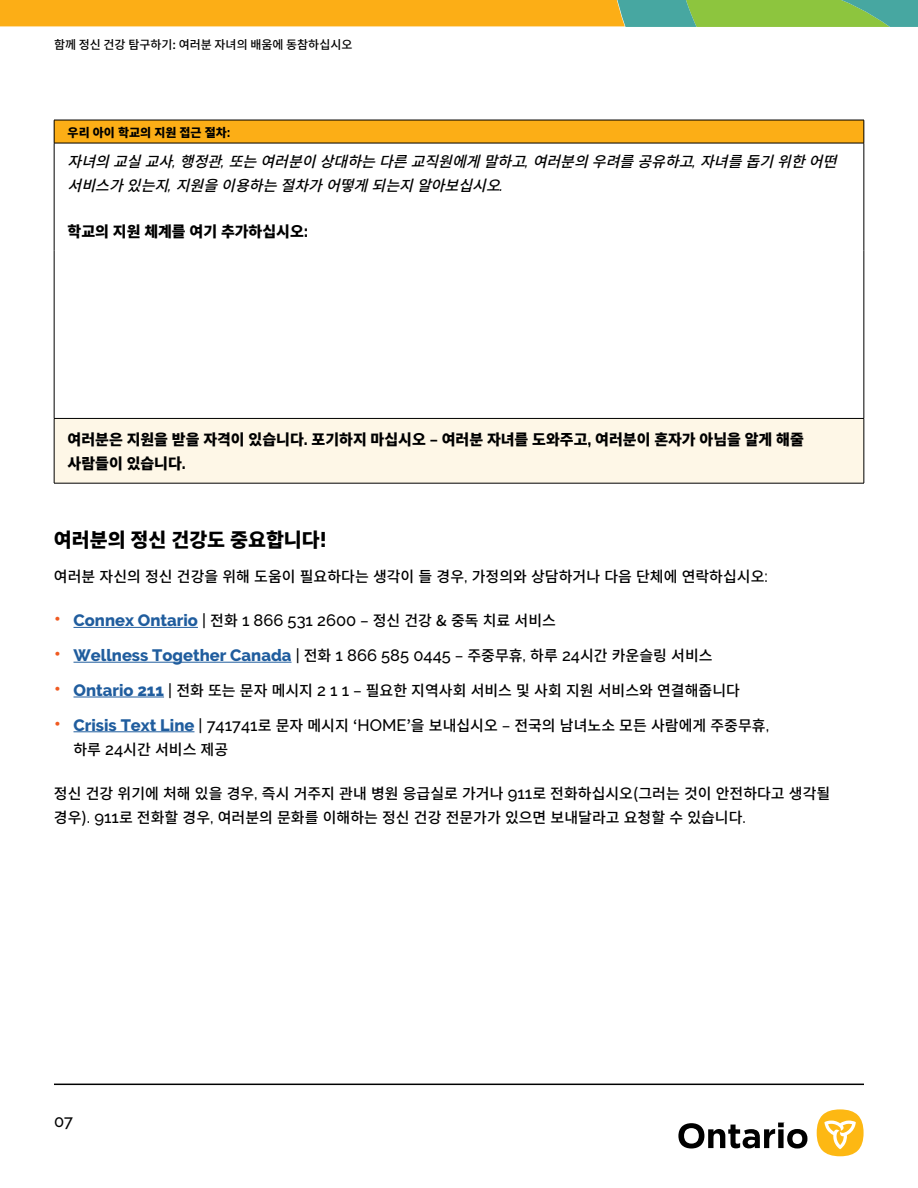
<style>
.page{position:relative;width:918px;height:1188px;background:#fff}
.page>*{position:absolute;margin:0;border:0;box-sizing:border-box;transform-origin:0 0}
.t1{font:900 19.5px "Noto Sans KR";color:#000}
.t2{font:800 16.5px "Raleway";color:#205d9e}
.t3{font:500 16.5px "Raleway";color:#000}
.t4{font:500 15px/24px "Noto Sans KR";color:#000}
.t5{font:italic 500 15px/24px "Noto Sans KR";color:#000}
.t6{font:900 15px/24px "Noto Sans KR";color:#000}
.t7{font:500 12px "Noto Sans KR";color:#000}
.t8{font:900 12px "Noto Sans KR";color:#000}
.s1{font-family:"Raleway";font-weight:800;font-size:13.5px}
.s2{font-family:"Raleway";font-size:16.5px}
.s3{font-family:"Raleway";font-weight:800;font-size:16.5px}
.s4{font-family:"Raleway";font-weight:800;font-size:21px}
.s5{font-family:"Raleway";font-size:21px;color:#f05a21}
.s6{font-family:"Raleway";font-weight:800;font-size:16.5px;color:#205d9e}
.s7{font-weight:500;font-size:21px;color:#f05a21}
.s8{font-weight:500;color:#000}
.s9{font-family:"Noto Sans KR";font-weight:500;font-size:15px;color:#000}
</style>
<div class="page">
<svg style="left:0;top:0;width:918px;height:27px;background:#cfb233"></svg>
<svg style="left:817px;top:1109px;width:47px;height:47px"></svg>
<svg style="left:678px;top:1123px;width:129px;height:26px"></svg>
<hr style="left:54px;top:1084px;width:810px;height:1px;background:#000">
<hr style="left:74px;top:627px;width:124px;height:1px;background:#205d9e">
<hr style="left:74px;top:662px;width:218px;height:1px;background:#205d9e">
<hr style="left:74px;top:697px;width:90px;height:1px;background:#205d9e">
<hr style="left:74px;top:731px;width:120px;height:1px;background:#205d9e">
<div style="left:54px;top:120px;width:810px;height:23px;background:#fcae16"></div>
<svg style="left:55px;top:144px;width:809px;height:274px"></svg>
<div style="left:54px;top:418px;width:810px;height:65px;background:#fef7e7"></div>
<hr style="left:54px;top:120px;width:810px;height:1px;background:#000">
<svg style="left:54px;top:120px;width:1px;height:23px"></svg>
<svg style="left:864px;top:120px;width:1px;height:23px"></svg>
<hr style="left:54px;top:143px;width:810px;height:1px;background:#000">
<hr style="left:54px;top:143px;width:1px;height:107px;background:#000">
<hr style="left:864px;top:143px;width:1px;height:107px;background:#000">
<hr style="left:54px;top:250px;width:1px;height:168px;background:#000">
<hr style="left:864px;top:250px;width:1px;height:168px;background:#000">
<hr style="left:54px;top:418px;width:810px;height:1px;background:#000">
<hr style="left:54px;top:419px;width:1px;height:64px;background:#000">
<hr style="left:864px;top:419px;width:1px;height:64px;background:#000">
<hr style="left:54px;top:483px;width:810px;height:1px;background:#000">
<p class="t7" style="left:54px;top:38px;width:300px">함께 정신 건강 탐구하기: 여러분 자녀의 배움에 동참하십시오</p>
<p class="t8" style="left:68px;top:126px;width:164px">우리 아이 학교의 지원 접근 절차<span class="s1">:</span></p>
<p class="t5" style="left:68px;top:150px;width:780px">자녀의 교실 교사<span class="s2">,</span> 행정관<span class="s2">,</span> 또는 여러분이 상대하는 다른 교직원에게 말하고<span class="s2">,</span> 여러분의 우려를 공유하고<span class="s2">,</span> 자녀를 돕기 위한 어떤 서비스가 있는지<span class="s2">,</span> 지원을 이용하는 절차가 어떻게 되는지 알아보십시오<span class="s2">.</span></p>
<p class="t6" style="left:68px;top:220px;width:242px">학교의 지원 체계를 여기 추가하십시오<span class="s3">:</span></p>
<p class="t6" style="left:68px;top:428px;width:738px">여러분은 지원을 받을 자격이 있습니다<span class="s3">.</span> 포기하지 마십시오 – 여러분 자녀를 도와주고<span class="s3">,</span> 여러분이 혼자가 아님을 알게 해줄 사람들이 있습니다<span class="s3">.</span></p>
<h3 class="t1" style="left:54px;top:529px;width:274px">여러분의 정신 건강도 중요합니다<span class="s4">!</span></h3>
<p class="t4" style="left:54px;top:565px;width:715px">여러분 자신의 정신 건강을 위해 도움이 필요하다는 생각이 들 경우<span class="s2">,</span> 가정의와 상담하거나 다음 단체에 연락하십시오<span class="s2">:</span></p>
<p class="t4" style="left:54px;top:609px;width:504px"><span class="s5">•</span> <span class="s6">Connex Ontario</span> <span class="s2">|</span> 전화 <span class="s2">1 866 531 2600</span> – 정신 건강 &amp; 중독 치료 서비스</p>
<p class="t2" style="left:54px;top:646px;width:660px"><span class="s7">•</span> Wellness Together Canada <span class="s8">|</span> <span class="s9">전화</span> <span class="s8">1 866 585 0445</span> <span class="s9">– 주중무휴</span><span class="s8">,</span> <span class="s9">하루</span> <span class="s8">24</span><span class="s9">시간 카운슬링 서비스</span></p>
<p class="t4" style="left:54px;top:679px;width:687px"><span class="s5">•</span> <span class="s6">Ontario 211</span> <span class="s2">|</span> 전화 또는 문자 메시지 <span class="s2">2 1 1</span> – 필요한 지역사회 서비스 및 사회 지원 서비스와 연결해줍니다</p>
<p class="t4" style="left:74px;top:713px;width:697px;text-indent:-20px"><span class="s5">•</span> <span class="s6">Crisis Text Line</span> <span class="s2">| 741741</span>로 문자 메시지 ‘<span class="s2">HOME</span>’을 보내십시오 – 전국의 남녀노소 모든 사람에게 주중무휴<span class="s2">, </span>하루 <span class="s2">24</span>시간 서비스 제공</p>
<p class="t4" style="left:54px;top:782px;width:778px">정신 건강 위기에 처해 있을 경우<span class="s2">,</span> 즉시 거주지 관내 병원 응급실로 가거나 <span class="s2">911</span>로 전화하십시오(그러는 것이 안전하다고 생각될 경우)<span class="s2">. 911</span>로 전화할 경우<span class="s2">,</span> 여러분의 문화를 이해하는 정신 건강 전문가가 있으면 보내달라고 요청할 수 있습니다<span class="s2">.</span></p>
<p class="t3" style="left:54px;top:1112px;width:20px">07</p>
</div>
